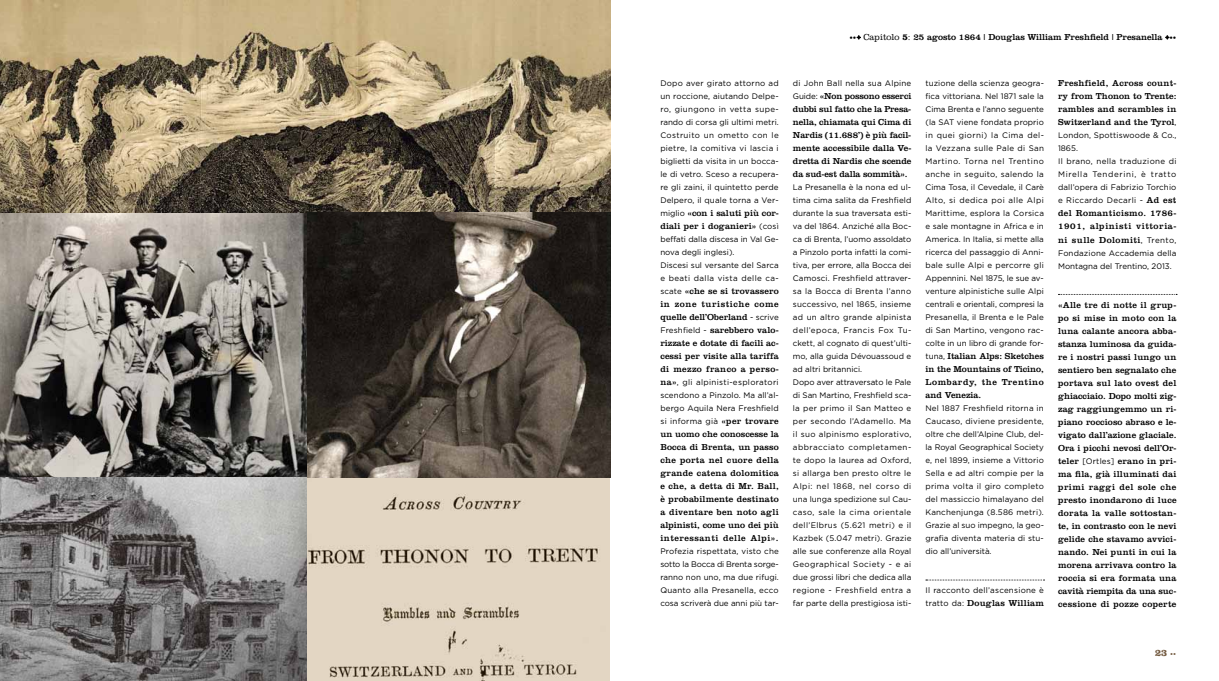
<style>
.page{position:relative;width:1219px;height:681px;background:#fff}
.page>*{position:absolute;margin:0;border:0;box-sizing:border-box;transform-origin:0 0}
.t1{font:700 10px "Clarendon";color:#72593f}
.t2{font:9px/13px "Clarendon";letter-spacing:.01em;color:#000;text-align:justify}
.t3{font:8px/13px "Gotham";letter-spacing:.015em;color:#000;text-align:justify}
.s1{font-size:7px}
.s2{font-weight:300}
.s3{font-weight:700}
.s4{font-family:"Gotham";font-size:8px}
.s5{font-family:"Clarendon";font-size:9px}
.s6{font-size:6px}
</style>
<div class="page">
<svg style="left:857px;top:36px;width:4px;height:3px"></svg>
<svg style="left:1165px;top:36px;width:4px;height:3px"></svg>
<svg style="left:926px;top:579px;width:118px;height:1px"></svg>
<svg style="left:1058px;top:294px;width:119px;height:1px"></svg>
<img style="left:0;top:0;width:610px;height:680px">
<p class="t2" style="left:849px;top:30px;width:329px"><span class="s1">••+</span> <span class="s2">Capitolo</span> <span class="s3">5</span><span class="s2">:</span> 25 agosto 1864 | Douglas William Freshfield | Presanella <span class="s1">+••</span></p>
<p class="t3" style="left:660px;top:76px;width:120px">Dopo aver girato attorno ad un roccione, aiutando Delpe&shy;ro, giungono in vetta supe&shy;rando di corsa gli ultimi metri.<br>Costruito un ometto con le pietre, la comitiva vi lascia i biglietti da visita in un bocca&shy;le di vetro. Sceso a recupera&shy;re gli zaini, il quintetto perde Delpero, il quale torna a Ver-</p>
<p class="t2" style="left:660px;top:206px;width:120px"><span class="s4">miglio</span> «con i saluti più cor&shy;diali per i doganieri» <span class="s4">(così</span></p>
<p class="t3" style="left:660px;top:232px;width:120px;text-align:left">beffati dalla discesa in Val Ge&shy;nova degli inglesi).<br>Discesi sul versante del Sarca e beati dalla vista delle ca-</p>
<p class="t2" style="left:660px;top:284px;width:120px"><span class="s4">scate</span> «che se si trovassero in zone turistiche come quelle dell’Oberland <span class="s4">- scrive Freshfield -</span> sarebbero valo&shy;rizzate e dotate di facili ac&shy;cessi per visite alla tariffa di mezzo franco a perso-</p>
<p class="t3" style="left:660px;top:375px;width:120px"><span class="s5">na»</span>, gli alpinisti-esploratori scendono a Pinzolo. Ma all’al&shy;bergo Aquila Nera Freshfield si informa già <span class="s5">«per trovare</span></p>
<p class="t2" style="left:660px;top:427px;width:120px">un uomo che conoscesse la Bocca di Brenta, un passo che porta nel cuore della grande catena dolomitica e che, a detta di Mr. Ball, è probabilmente destinato a diventare ben noto agli alpinisti, come uno dei più interessanti delle Alpi».</p>
<p class="t3" style="left:660px;top:544px;width:120px">Profezia rispettata, visto che sotto la Bocca di Brenta sorge&shy;ranno non uno, ma due rifugi.<br>Quanto alla Presanella, ecco cosa scriverà due anni più tar-</p>
<p class="t3" style="left:793px;top:76px;width:120px">di John Ball nella sua Alpine</p>
<p class="t2" style="left:793px;top:89px;width:120px"><span class="s4">Guide:</span> «Non possono esserci dubbi sul fatto che la Presa&shy;nella, chiamata qui Cima di Nardis (11.688’) è più facil&shy;mente accessibile dalla Ve&shy;dretta di Nardis che scende da sud-est dalla sommità».</p>
<p class="t3" style="left:793px;top:180px;width:120px;text-align:left">La Presanella è la nona ed ul&shy;tima cima salita da Freshfield durante la sua traversata esti&shy;va del 1864. Anziché alla Boc&shy;ca di Brenta, l’uomo assoldato a Pinzolo porta infatti la comi&shy;tiva, per errore, alla Bocca dei<br>Camosci. Freshfield attraver&shy;sa la Bocca di Brenta l’anno successivo, nel 1865, insieme ad un altro grande alpinista dell’epoca, Francis Fox Tu&shy;ckett, al cognato di quest’ulti&shy;mo, alla guida Dévouassoud e ad altri britannici.<br>Dopo aver attraversato le Pale di San Martino, Freshfield sca&shy;la per primo il San Matteo e per secondo l’Adamello. Ma il suo alpinismo esplorativo, abbracciato completamen&shy;te dopo la laurea ad Oxford, si allarga ben presto oltre le<br>Alpi: nel 1868, nel corso di una lunga spedizione sul Cau&shy;caso, sale la cima orientale dell’Elbrus (5.621 metri) e il<br>Kazbek (5.047 metri). Grazie alle sue conferenze alla Royal<br>Geographical Society - e ai due grossi libri che dedica alla regione - Freshfield entra a far parte della prestigiosa isti-</p>
<p class="t3" style="left:925px;top:76px;width:120px">tuzione della scienza geogra&shy;fica vittoriana. Nel 1871 sale la Cima Brenta e l’anno seguente (la SAT viene fondata proprio in quei giorni) la Cima del&shy;la Vezzana sulle Pale di San Martino. Torna nel Trentino anche in seguito, salendo la Cima Tosa, il Cevedale, il Carè Alto, si dedica poi alle Alpi Marittime, esplora la Corsica e sale montagne in Africa e in America. In Italia, si mette alla ricerca del passaggio di Anni&shy;bale sulle Alpi e percorre gli Appennini. Nel 1875, le sue av&shy;venture alpinistiche sulle Alpi centrali e orientali, compresi la Presanella, il Brenta e le Pale di San Martino, vengono rac&shy;colte in un libro di grande for-</p>
<p class="t2" style="left:925px;top:349px;width:120px"><span class="s4">tuna,</span> Italian Alps: Sketches in the Mountains of Ticino, Lombardy, the Trentino and Venezia.</p>
<p class="t3" style="left:925px;top:401px;width:120px">Nel 1887 Freshfield ritorna in Caucaso, diviene presidente, oltre che dell’Alpine Club, del&shy;la Royal Geographical Society e, nel 1899, insieme a Vittorio Sella e ad altri compie per la prima volta il giro completo del massiccio himalayano del Kanchenjunga (8.586 metri).<br>Grazie al suo impegno, la geo&shy;grafia diventa materia di stu&shy;dio all’università.</p>
<p class="t3" style="left:925px;top:583px;width:120px">Il racconto dell’ascensione è</p>
<p class="t2" style="left:925px;top:596px;width:120px"><span class="s4">tratto da:</span> Douglas William</p>
<p class="t2" style="left:1058px;top:77px;width:120px">Freshfield, Across count&shy;ry from Thonon to Trente: rambles and scrambles in Switzerland and the Tyrol<span class="s4">,</span></p>
<p class="t3" style="left:1058px;top:129px;width:120px;text-align:left">London, Spottiswoode &amp; Co.,<br>1865.<br>Il brano, nella traduzione di<br>Mirella Tenderini, è tratto dall’opera di Fabrizio Torchio e Riccardo Decarli - <span class="s5">Ad est</span></p>
<p class="t2" style="left:1058px;top:207px;width:120px">del Romanticismo. 1786- 1901, alpinisti vittoria&shy;ni sulle Dolomiti<span class="s4">, Trento,</span></p>
<p class="t3" style="left:1058px;top:246px;width:120px">Fondazione Accademia della<br>Montagna del Trentino, 2013.</p>
<p class="t2" style="left:1058px;top:298px;width:120px">«Alle tre di notte il grup&shy;po si mise in moto con la luna calante ancora abba&shy;stanza luminosa da guida&shy;re i nostri passi lungo un sentiero ben segnalato che portava sul lato ovest del ghiacciaio. Dopo molti zig&shy;zag raggiungemmo un ri&shy;piano roccioso abraso e le&shy;vigato dall’azione glaciale.<br>Ora i picchi nevosi dell’Or&shy;teler <span class="s4">[Ortles]</span> erano in pri&shy;ma fila, già illuminati dai primi raggi del sole che presto inondarono di luce dorata la valle sottostan&shy;te, in contrasto con le nevi gelide che stavamo avvici&shy;nando. Nei punti in cui la morena arrivava contro la roccia si era formata una cavità riempita da una suc&shy;cessione di pozze coperte</p>
<p class="t1" style="left:1155px;top:646px;width:23px">23 <span class="s6">••</span></p>
</div>
